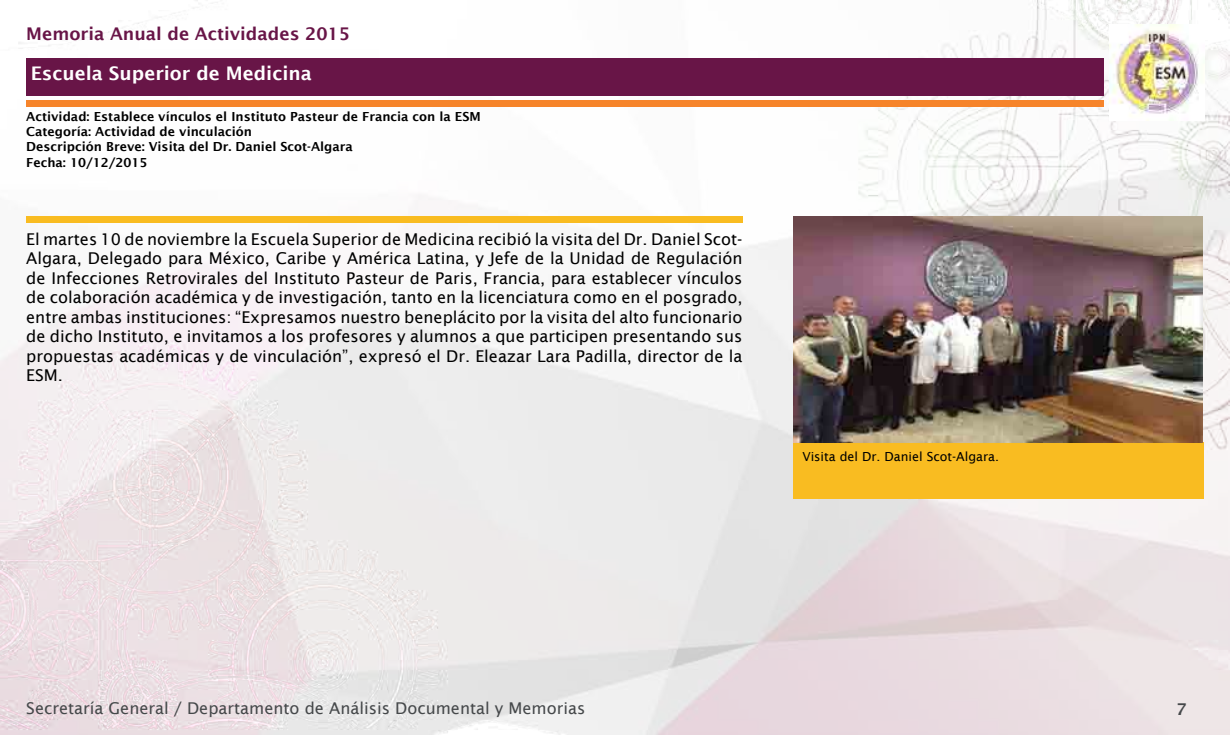
<style>
.page{position:relative;width:1230px;height:735px;background:#fff}
.page>*{position:absolute;margin:0;border:0;box-sizing:border-box;transform-origin:0 0}
.t1{font:600 18.75px "Lucida Sans";color:#fff}
.t2{font:600 17.5px "Lucida Sans";color:#681547}
.t3{font:16.25px/19.5px "Lucida Sans";color:#000;text-align:justify}
.t4{font:16.25px "Lucida Sans";color:#45484a}
.t5{font:600 16.25px "Lucida Sans";color:#45484a}
.t6{font:600 12.5px/15px "Lucida Sans";color:#000}
.t7{font:12.5px "Lucida Sans";color:#000}
</style>
<div class="page">
<img style="left:0;top:0;width:1230px;height:735px">
<img style="left:1109px;top:24px;width:95px;height:97px">
<div style="left:26px;top:58px;width:1078px;height:38px;background:#681547"></div>
<div style="left:26px;top:216px;width:716px;height:7px;background:#f9bc21"></div>
<div style="left:26px;top:100px;width:1078px;height:6px;background:#f6842a"></div>
<div style="left:793px;top:443px;width:411px;height:56px;background:#f9bc21"></div>
<img style="left:793px;top:216px;width:410px;height:227px">
<p class="t2" style="left:26px;top:24px;width:325px">Memoria Anual de Actividades 2015</p>
<p class="t1" style="left:31px;top:63px;width:283px">Escuela Superior de Medicina</p>
<p class="t6" style="left:26px;top:109px;width:456px">Actividad: Establece vínculos el Instituto Pasteur de Francia con la ESM<br>Categoría: Actividad de vinculación<br>Descripción Breve: Visita del Dr. Daniel Scot-Algara</p>
<p class="t6" style="left:26px;top:155px;width:123px">Fecha: 10/12/2015</p>
<p class="t3" style="left:26px;top:229px;width:718px">El martes 10 de noviembre la Escuela Superior de Medicina recibió la visita del Dr. Daniel Scot-Algara, Delegado para México, Caribe y América Latina, y Jefe de la Unidad de Regulación de Infecciones Retrovirales del Instituto Pasteur de Paris, Francia, para establecer vínculos de colaboración académica y de investigación, tanto en la licenciatura como en el posgrado, entre ambas instituciones: “Expresamos nuestro beneplácito por la visita del alto funcionario de dicho Instituto, e invitamos a los profesores y alumnos a que participen presentando sus propuestas académicas y de vinculación”, expresó el Dr. Eleazar Lara Padilla, director de la ESM.</p>
<p class="t7" style="left:802px;top:450px;width:198px">Visita del Dr. Daniel Scot-Algara.</p>
<p class="t4" style="left:26px;top:699px;width:561px">Secretaría General / Departamento de Análisis Documental y Memorias</p>
<p class="t5" style="left:1176px;top:700px;width:12px">7</p>
</div>
